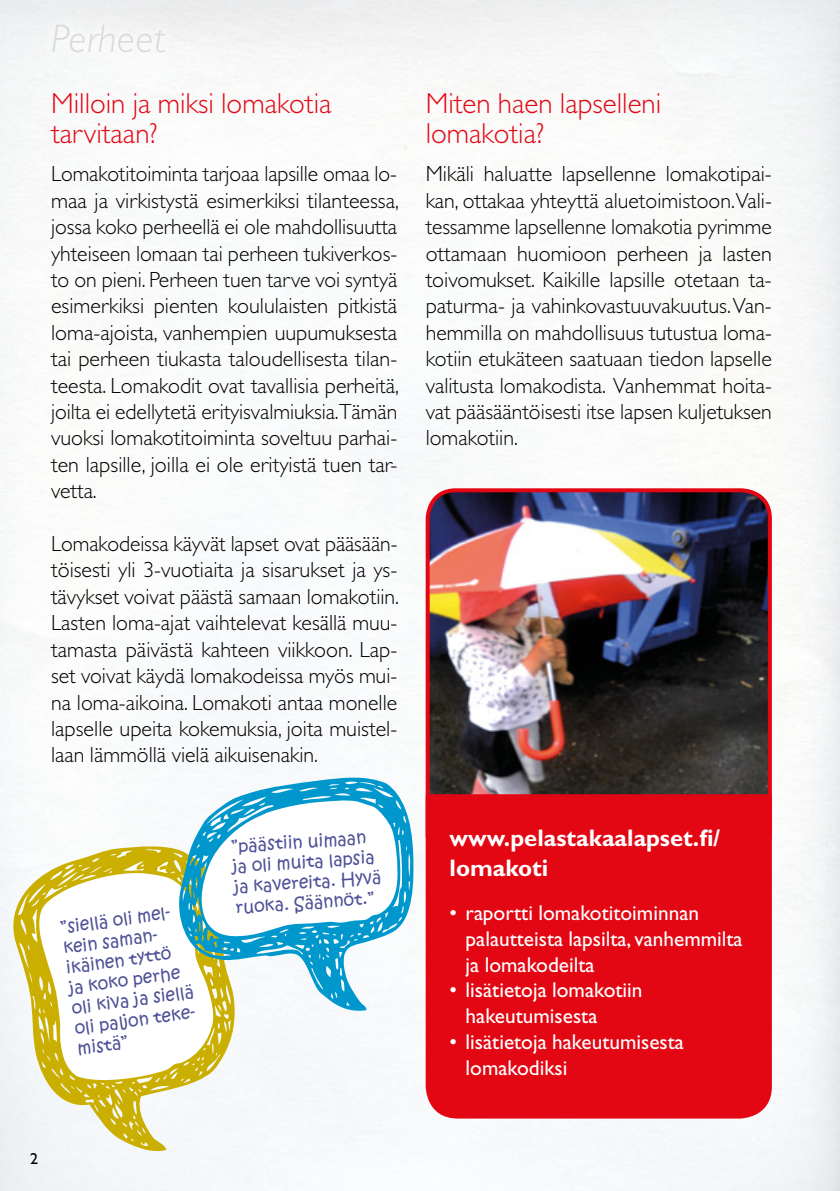
<style>
.page{position:relative;width:840px;height:1191px;background:#fff}
.page>*{position:absolute;margin:0;border:0;box-sizing:border-box;transform-origin:0 0}
.t1{font:italic 300 40px "Gill Sans";letter-spacing:.01em;color:#dadada}
.t2{font:300 29px/30.8px "Gill Sans";color:#e30613}
.t3{font:700 24px/30px "Gill Sans";color:#fff}
.t4{font:300 22px/26.4px "Gill Sans";color:#000;text-align:justify}
.t5{font:21.6px/25.8px "Gill Sans";color:#fff}
.t6{font:17px/20.4px "Kristen ITC";color:#4e5197}
.t7{font:16px "Gill Sans";color:#000}
</style>
<div class="page">
<img style="left:0;top:0;width:839px;height:1191px">
<img style="left:425px;top:488px;width:346px;height:306px">
<div style="left:425px;top:794px;width:346px;height:324px;background:#e30613"></div>
<img style="left:41px;top:12px;width:136px;height:53px">
<svg style="left:9px;top:844px;width:228px;height:307px"></svg>
<svg style="left:177px;top:775px;width:237px;height:237px"></svg>
<h1 class="t1" style="left:51px;top:16px;width:115px">Perheet</h1>
<h2 class="t2" style="left:51px;top:88px;width:282px">Milloin ja miksi lomakotia tarvitaan?</h2>
<p class="t4" style="left:51px;top:161px;width:349px">Lomakotitoiminta tarjoaa lapsille omaa lo&shy;maa ja virkistystä esimerkiksi tilanteessa, jossa koko perheellä ei ole mahdollisuutta yhteiseen lomaan tai perheen tukiverkos&shy;to on pieni. Perheen tuen tarve voi syntyä esimerkiksi pienten koululaisten pitkistä loma-ajoista, vanhempien uupumuksesta tai perheen tiukasta taloudellisesta tilan&shy;teesta. Lomakodit ovat tavallisia perheitä, joilta ei edellytetä erityisvalmiuksia.Tämän vuoksi lomakotitoiminta soveltuu parhai&shy;ten lapsille, joilla ei ole erityistä tuen tar&shy;vetta.</p>
<p class="t4" style="left:51px;top:531px;width:349px">Lomakodeissa käyvät lapset ovat pääsään&shy;töisesti yli 3-vuotiaita ja sisarukset ja ys&shy;tävykset voivat päästä samaan lomakotiin.<br>Lasten loma-ajat vaihtelevat kesällä muu&shy;tamasta päivästä kahteen viikkoon. Lap&shy;set voivat käydä lomakodeissa myös mui&shy;na loma-aikoina. Lomakoti antaa monelle lapselle upeita kokemuksia, joita muistel&shy;laan lämmöllä vielä aikuisenakin.</p>
<p class="t6" style="left:59px;top:918px;width:126px;rotate:-8deg">”siellä oli mel&shy;kein saman&shy;ikäinen tyttö<br>ja koko perhe oli kiva ja siellä oli paljon teke&shy;mistä”</p>
<p class="t6" style="left:230px;top:837px;width:149px;rotate:-4deg">”päästiin uimaan ja oli muita lapsia ja kavereita. Hyvä ruoka. Säännöt.”</p>
<h2 class="t2" style="left:425px;top:88px;width:237px">Miten haen lapselleni lomakotia?</h2>
<p class="t4" style="left:425px;top:161px;width:347px">Mikäli haluatte lapsellenne lomakotipai&shy;kan, ottakaa yhteyttä aluetoimistoon.Vali&shy;tessamme lapsellenne lomakotia pyrimme ottamaan huomioon perheen ja lasten toivomukset. Kaikille lapsille otetaan ta&shy;paturma- ja vahinkovastuuvakuutus. Van&shy;hemmilla on mahdollisuus tutustua loma&shy;kotiin etukäteen saatuaan tiedon lapselle valitusta lomakodista. Vanhemmat hoita&shy;vat pääsääntöisesti itse lapsen kuljetuksen lomakotiin.</p>
<p class="t3" style="left:449px;top:822px;width:272px">www.pelastakaalapset.fi/ lomakoti</p>
<p class="t5" style="left:465px;top:900px;width:278px;text-indent:-16px">• raportti lomakotitoiminnan palautteista lapsilta, vanhemmilta ja lomakodeilta</p>
<p class="t5" style="left:465px;top:977px;width:178px;text-indent:-16px">• lisätietoja lomakotiin hakeutumisesta</p>
<p class="t5" style="left:465px;top:1028px;width:220px;line-height:26.4px;text-indent:-16px">• lisätietoja hakeutumisesta lomakodiksi</p>
<p class="t7" style="left:30px;top:1149px;width:9px">2</p>
</div>
